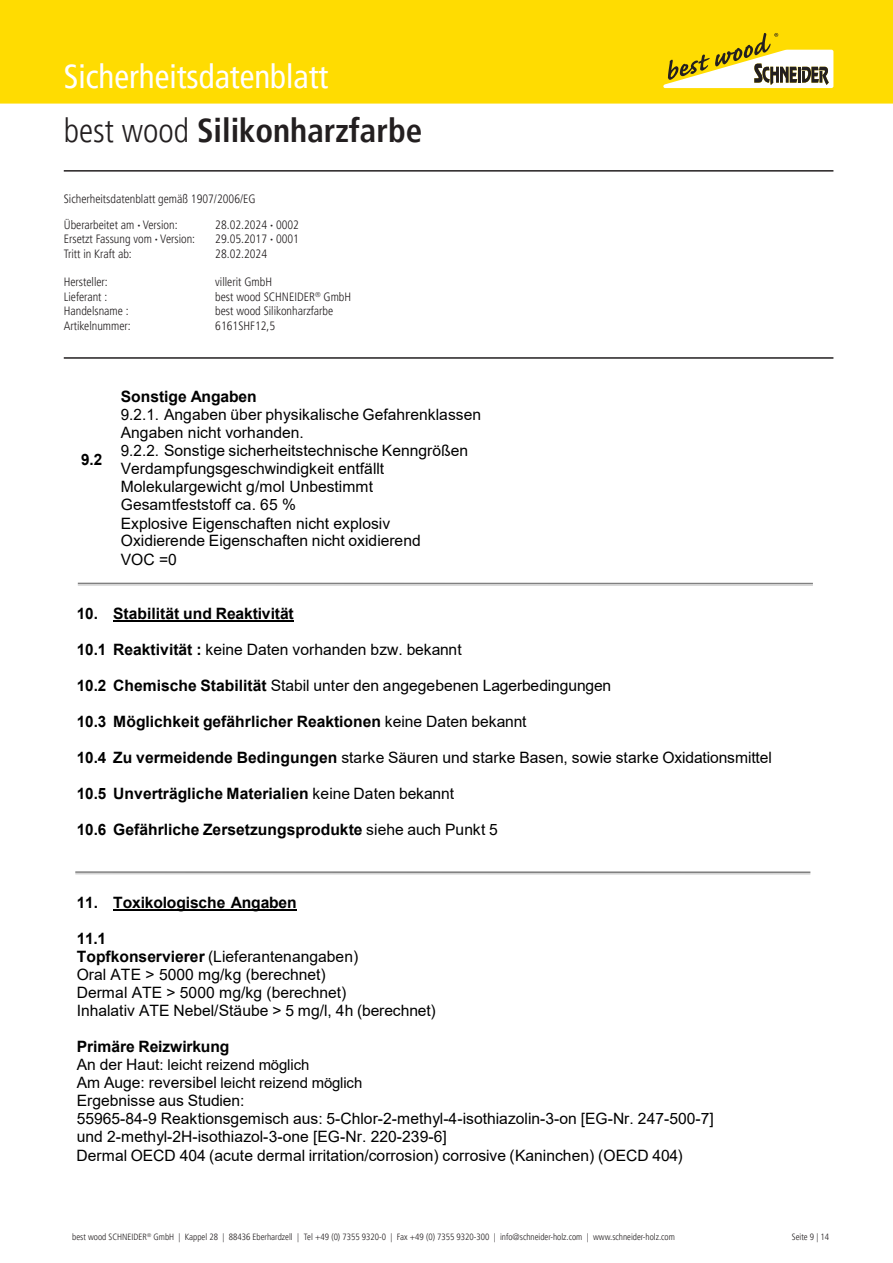
<style>
.page{position:relative;width:893px;height:1263px;background:#fff}
.page>*{position:absolute;margin:0;border:0;box-sizing:border-box;transform-origin:0 0}
.t1{font:condensed 33px/54px "Frutiger LT Pro";color:#fff}
.t2{font:15.6px/18.1px "Arial";color:#000}
.t3{font:700 15.6px "Arial";color:#000}
.t4{font:14.85px/18.1px "Arial";color:#000}
.Eigenschaften_S1{font:300 condensed 12px "Frutiger LT Pro";color:#231f20}
.t5{font:300 condensed 9px "Frutiger LT Pro";color:#231f20}
.s1{font-weight:300;color:#231f20}
.s2{font-weight:700;color:#231f20}
.s3{font-weight:700}
.s4{font-weight:400}
.s5{font-size:15.6px}
</style>
<div class="page">
<div style="left:0;top:0;width:893px;height:104px;background:#ffdc01"></div>
<svg style="left:663px;top:33px;width:170px;height:55px"></svg>
<hr style="left:64px;top:170px;width:769px;height:2px;background:#231f20">
<hr style="left:64px;top:357px;width:769px;height:2px;background:#231f20">
<hr style="left:113px;top:620px;width:181px;height:2px;background:#000">
<hr style="left:113px;top:909px;width:184px;height:2px;background:#000">
<hr style="left:78px;top:583px;width:735px;height:1px;background:#808080">
<hr style="left:78px;top:584px;width:735px;height:2px;background:#d3d3d3">
<hr style="left:75px;top:871px;width:735px;height:2px;background:#808080">
<hr style="left:75px;top:873px;width:735px;height:2px;background:#d3d3d3">
<h1 class="t1" style="left:64px;top:50px;width:360px">Sicherheitsdatenblatt<br><span class="s1">best wood</span> <span class="s2">Silikonharzfarbe</span></h1>
<p class="Eigenschaften_S1" style="left:64px;top:192px;width:193px">Sicherheitsdatenblatt gemäß 1907/2006/EG</p>
<p class="Eigenschaften_S1" style="left:64px;top:218px;width:115px">Überarbeitet am <span class="s3">·</span> Version:</p>
<p class="Eigenschaften_S1" style="left:215px;top:218px;width:85px">28.02.2024 <span class="s3">·</span> 0002</p>
<p class="Eigenschaften_S1" style="left:64px;top:232px;width:133px">Ersetzt Fassung vom <span class="s3">·</span> Version:</p>
<p class="Eigenschaften_S1" style="left:215px;top:232px;width:85px">29.05.2017 <span class="s3">·</span> 0001</p>
<p class="Eigenschaften_S1" style="left:64px;top:247px;width:69px">Tritt in Kraft ab:</p>
<p class="Eigenschaften_S1" style="left:215px;top:247px;width:53px">28.02.2024</p>
<p class="Eigenschaften_S1" style="left:64px;top:275px;width:46px">Hersteller:</p>
<p class="Eigenschaften_S1" style="left:215px;top:275px;width:58px">villerit GmbH</p>
<p class="Eigenschaften_S1" style="left:64px;top:290px;width:45px">Lieferant :</p>
<p class="Eigenschaften_S1" style="left:215px;top:290px;width:137px">best wood SCHNEIDER<sup>®</sup> GmbH</p>
<p class="Eigenschaften_S1" style="left:64px;top:304px;width:66px">Handelsname :</p>
<p class="Eigenschaften_S1" style="left:215px;top:304px;width:119px">best wood Silikonharzfarbe</p>
<p class="Eigenschaften_S1" style="left:64px;top:319px;width:68px">Artikelnummer:</p>
<p class="Eigenschaften_S1" style="left:215px;top:319px;width:61px">6161SHF12,5</p>
<p class="t3" style="left:87px;top:283px;width:280px">Erstellt am 26.10.2022 Überarbeitet:---</p>
<p class="t3" style="left:81px;top:449px;width:23px">9.2</p>
<p class="t2" style="left:121px;top:387px;width:362px"><span class="s3">Sonstige Angaben<br></span>9.2.1. Angaben über physikalische Gefahrenklassen Angaben nicht vorhanden.<br>9.2.2. Sonstige sicherheitstechnische Kenngrößen Verdampfungsgeschwindigkeit entfällt Molekulargewicht g/mol Unbestimmt Gesamtfeststoff ca. 65 %<br>Explosive Eigenschaften nicht explosiv<br>Oxidierende Eigenschaften nicht oxidierend<br>VOC =0</p>
<p class="t3" style="left:77px;top:602px;width:219px">10. Stabilität und Reaktivität</p>
<p class="t2" style="left:77px;top:640px;width:386px"><span class="s3">10.1 Reaktivität :</span> keine Daten vorhanden bzw. bekannt</p>
<p class="t2" style="left:77px;top:676px;width:536px"><span class="s3">10.2 Chemische Stabilität</span> Stabil unter den angegebenen Lagerbedingungen</p>
<p class="t3" style="left:77px;top:710px;width:451px">10.3 Möglichkeit gefährlicher Reaktionen <span class="s4">keine Daten bekannt</span></p>
<p class="t2" style="left:77px;top:748px;width:697px"><span class="s3">10.4 Zu vermeidende Bedingungen</span> starke Säuren und starke Basen, sowie starke Oxidationsmittel</p>
<p class="t3" style="left:77px;top:783px;width:379px">10.5 Unverträgliche Materialien <span class="s4">keine Daten bekannt</span></p>
<p class="t3" style="left:77px;top:819px;width:423px">10.6 Gefährliche Zersetzungsprodukte <span class="s4">siehe auch Punkt 5</span></p>
<p class="t3" style="left:77px;top:891px;width:221px">11. Toxikologische Angaben</p>
<p class="t2" style="left:77px;top:929px;width:360px"><span class="s3">11.1<br>Topfkonservierer</span> (Lieferantenangaben)<br>Oral ATE &gt; 5000 mg/kg (berechnet)<br>Dermal ATE &gt; 5000 mg/kg (berechnet)<br>Inhalativ ATE Nebel/Stäube &gt; 5 mg/l, 4h (berechnet)</p>
<p class="t3" style="left:77px;top:1036px;width:154px">Primäre Reizwirkung</p>
<p class="t4" style="left:77px;top:1056px;width:287px"><span class="s5">An der Haut</span>: leicht reizend möglich<br><span class="s5">Am Auge: reversibel</span> leicht reizend möglich</p>
<p class="t2" style="left:77px;top:1091px;width:639px">Ergebnisse aus Studien:<br>55965-84-9 Reaktionsgemisch aus: 5-Chlor-2-methyl-4-isothiazolin-3-on [EG-Nr. 247-500-7] und 2-methyl-2H-isothiazol-3-one [EG-Nr. 220-239-6]<br>Dermal OECD 404 (acute dermal irritation/corrosion) corrosive (Kaninchen) (OECD 404)</p>
<p class="t5" style="left:72px;top:1232px;width:604px">best wood SCHNEIDER<sup>®</sup> GmbH | Kappel 28 | 88436 Eberhardzell | Tel +49 (0) 7355 9320-0 | Fax +49 (0) 7355 9320-300 | info@schneider-holz.com | www.schneider-holz.com</p>
<p class="t5" style="left:792px;top:1232px;width:39px">Seite 9 | 14</p>
</div>
